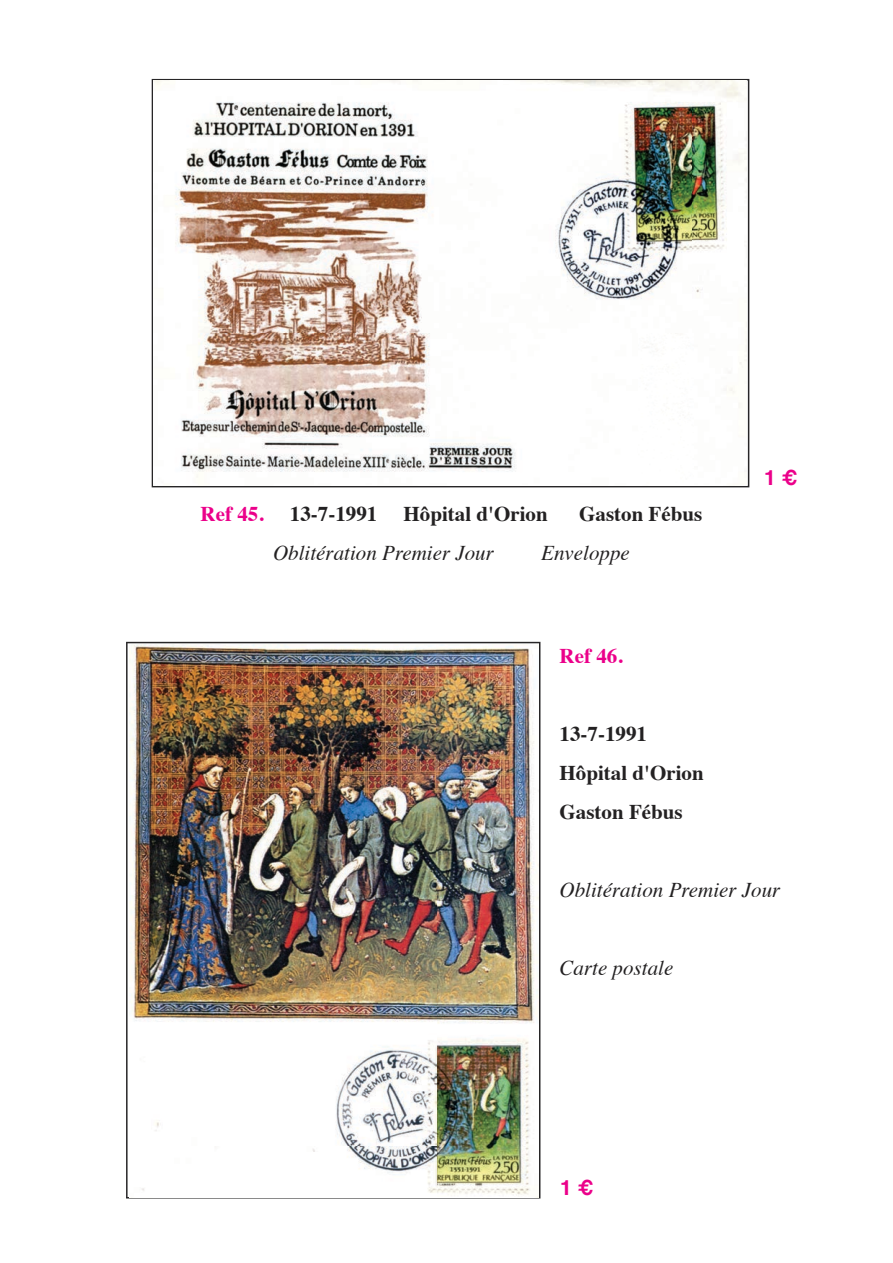
<style>
.page{position:relative;width:893px;height:1263px;background:#fff}
.page>*{position:absolute;margin:0;border:0;box-sizing:border-box;transform-origin:0 0}
.t1{font:700 21px/39px "Times";color:#232122}
.t2{font:italic 21px "Times";color:#232122}
.t3{font:700 21px "Times";color:#eb008a}
.t4{font:700 21px "Helvetica";color:#eb008a}
</style>
<div class="page">
<img style="left:153px;top:80px;width:593px;height:398px">
<img style="left:153px;top:486px;width:593px;height:1px">
<img style="left:129px;top:644px;width:410px;height:553px">
<p class="t3" style="left:201px;top:505px;width:64px">Ref 45.</p>
<p class="t1" style="left:290px;top:496px;width:89px">13-7-1991</p>
<p class="t1" style="left:404px;top:496px;width:146px">Ho#pital d'Orion</p>
<p class="t1" style="left:579px;top:496px;width:125px">Gaston Fe!bus</p>
<p class="t2" style="left:273px;top:544px;width:222px">Oblitération Premier Jour</p>
<p class="t2" style="left:541px;top:544px;width:90px">Enveloppe</p>
<p class="t3" style="left:560px;top:647px;width:64px">Ref 46.</p>
<p class="t1" style="left:560px;top:716px;width:146px">13-7-1991<br>Ho#pital d'Orion<br>Gaston Fe!bus</p>
<p class="t4" style="left:764px;top:469px;width:35px">1!"</p>
<p class="t2" style="left:560px;top:881px;width:222px">Oblitération Premier Jour</p>
<p class="t2" style="left:560px;top:959px;width:115px">Carte postale</p>
<p class="t4" style="left:560px;top:1178px;width:35px">1!"</p>
</div>
